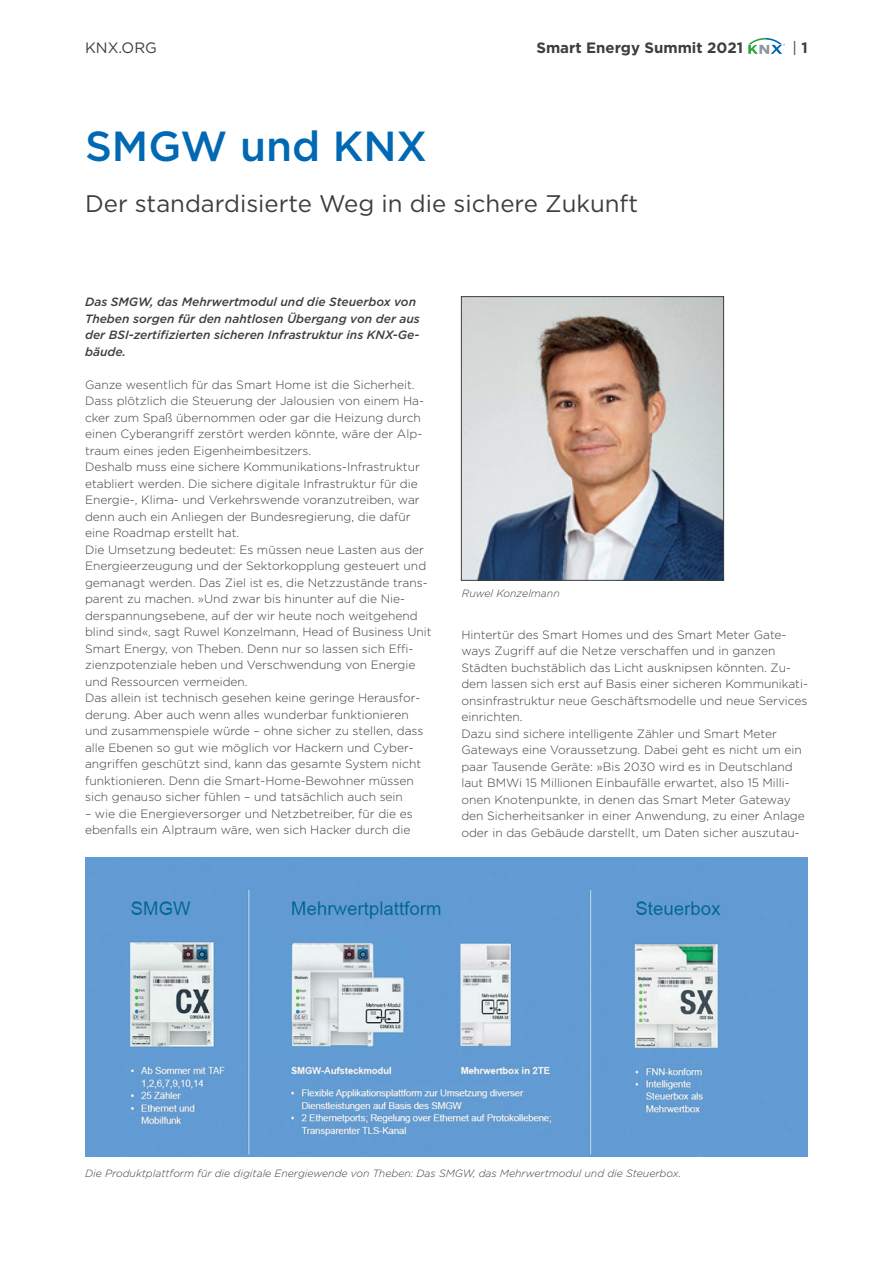
<style>
.page{position:relative;width:893px;height:1263px;background:#fff}
.page>*{position:absolute;margin:0;border:0;box-sizing:border-box;transform-origin:0 0}
.t1{font:500 42px "Gotham";color:#0168b3}
.t2{font:24px "Gotham";color:#3e3e3f}
.t3{font:700 15px "Gotham";color:#3e3e3f}
.t4{font:15px "Gotham";color:#3e3e3f}
.t5{font:300 12px/16.5px "Gotham";color:#3e3e3f}
.t6{font:italic 500 12px/16.5px "Gotham";color:#3e3e3f}
.t7{font:italic 300 10.5px "Gotham";color:#3e3e3f}
.s1{font-weight:700}
</style>
<div class="page">
<img style="left:463px;top:298px;width:259px;height:280px">
<div style="left:461px;top:296px;width:263px;height:284px;border:1px solid #3e3e3f"></div>
<img style="left:85px;top:858px;width:723px;height:299px">
<svg style="left:748px;top:38px;width:37px;height:16px"></svg>
<p class="t4" style="left:85px;top:39px;width:73px">KNX.ORG</p>
<p class="t3" style="left:536px;top:39px;width:208px">Smart Energy Summit 2021</p>
<p class="t4" style="left:793px;top:39px;width:17px">| <span class="s1">1</span></p>
<h1 class="t1" style="left:85px;top:119px;width:344px">SMGW und KNX</h1>
<h2 class="t2" style="left:85px;top:189px;width:554px">Der standardisierte Weg in die sichere Zukunft</h2>
<p class="t6" style="left:85px;top:294px;width:336px">Das SMGW, das Mehrwertmodul und die Steuerbox von Theben sorgen für den nahtlosen Übergang von der aus der BSI-zertifizierten sicheren Infrastruktur ins KNX-Ge&shy;bäude.</p>
<p class="t5" style="left:85px;top:376px;width:348px">Ganze wesentlich für das Smart Home ist die Sicherheit.<br>Dass plötzlich die Steuerung der Jalousien von einem Ha&shy;cker zum Spaß übernommen oder gar die Heizung durch einen Cyberangriff zerstört werden könnte, wäre der Alp&shy;traum eines jeden Eigenheimbesitzers.<br>Deshalb muss eine sichere Kommunikations-Infrastruktur etabliert werden. Die sichere digitale Infrastruktur für die Energie-, Klima- und Verkehrswende voranzutreiben, war denn auch ein Anliegen der Bundesregierung, die dafür eine Roadmap erstellt hat.<br>Die Umsetzung bedeutet: Es müssen neue Lasten aus der Energieerzeugung und der Sektorkopplung gesteuert und gemanagt werden. Das Ziel ist es, die Netzzustände trans&shy;parent zu machen. »Und zwar bis hinunter auf die Nie&shy;derspannungsebene, auf der wir heute noch weitgehend blind sind«, sagt Ruwel Konzelmann, Head of Business Unit Smart Energy, von Theben. Denn nur so lassen sich Effi&shy;zienzpotenziale heben und Verschwendung von Energie und Ressourcen vermeiden.<br>Das allein ist technisch gesehen keine geringe Herausfor&shy;derung. Aber auch wenn alles wunderbar funktionieren und zusammenspiele würde – ohne sicher zu stellen, dass alle Ebenen so gut wie möglich vor Hackern und Cyber&shy;angriffen geschützt sind, kann das gesamte System nicht funktionieren. Denn die Smart-Home-Bewohner müssen sich genauso sicher fühlen – und tatsächlich auch sein</p>
<p class="t5" style="left:85px;top:805px;width:329px">– wie die Energieversorger und Netzbetreiber, für die es ebenfalls ein Alptraum wäre, wen sich Hacker durch die</p>
<p class="t7" style="left:462px;top:587px;width:99px">Ruwel Konzelmann</p>
<p class="t5" style="left:461px;top:626px;width:348px">Hintertür des Smart Homes und des Smart Meter Gate&shy;ways Zugriff auf die Netze verschaffen und in ganzen Städten buchstäblich das Licht ausknipsen könnten. Zu&shy;dem lassen sich erst auf Basis einer sicheren Kommunikati&shy;onsinfrastruktur neue Geschäftsmodelle und neue Services einrichten.<br>Dazu sind sichere intelligente Zähler und Smart Meter Gateways eine Voraussetzung. Dabei geht es nicht um ein paar Tausende Geräte: »Bis 2030 wird es in Deutschland laut BMWi 15 Millionen Einbaufälle erwartet, also 15 Milli&shy;onen Knotenpunkte, in denen das Smart Meter Gateway den Sicherheitsanker in einer Anwendung, zu einer Anlage oder in das Gebäude darstellt, um Daten sicher auszutau-</p>
<p class="t7" style="left:85px;top:1166px;width:598px">Die Produktplattform für die digitale Energiewende von Theben: Das SMGW, das Mehrwertmodul und die Steuerbox.</p>
</div>
